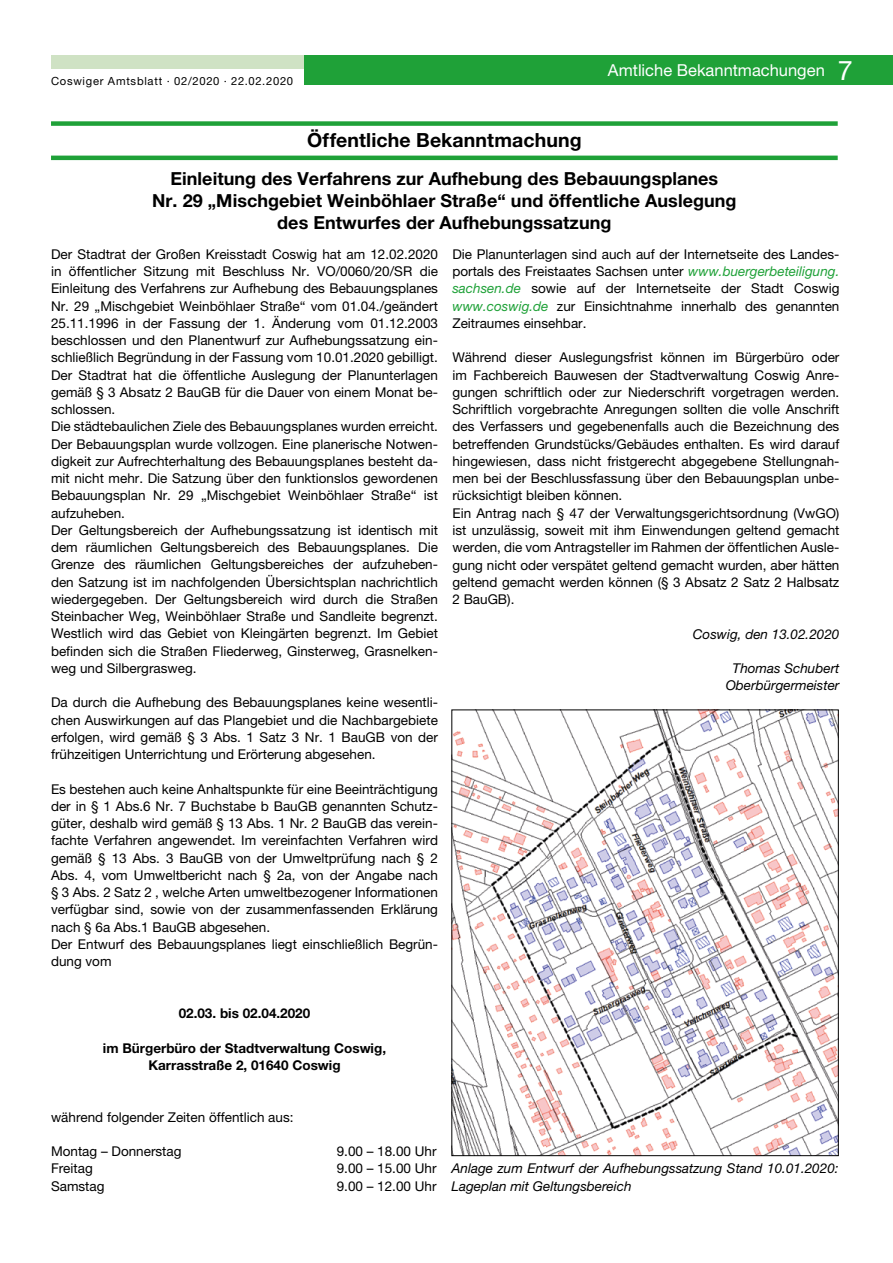
<style>
.page{position:relative;width:893px;height:1263px;background:#fff}
.page>*{position:absolute;margin:0;border:0;box-sizing:border-box;transform-origin:0 0}
.t1{font:700 19.5px "Helvetica Neue LT Pro";letter-spacing:.005em;color:#000}
.t2{font:700 18px/21.6px "Helvetica Neue LT Pro";letter-spacing:.005em;color:#000;text-align:center}
.t3{font:16.5px "Helvetica Neue LT Pro";color:#fff}
.t4{font:13.5px/17.2px "Helvetica Neue LT Pro";color:#000}
.t5{font:italic 13.5px/17.2px "Helvetica Neue LT Pro";color:#000}
.t6{font:700 13.5px/17.2px "Helvetica Neue LT Pro";color:#000;text-align:center}
.t7{font:11.25px "Helvetica Neue LT Pro";letter-spacing:.065em;color:#000}
.s1{font-size:27px}
.s2{font-style:italic;color:#1fa138}
</style>
<div class="page">
<div style="left:51px;top:121px;width:787px;height:5px;background:#1fa138"></div>
<hr style="left:51px;top:156px;width:787px;height:4px;background:#1fa138">
<img style="left:454px;top:712px;width:382px;height:442px">
<div style="left:51px;top:55px;width:255px;height:14px;background:#cfe2c4"></div>
<div style="left:305px;top:55px;width:588px;height:30px;background:#1fa138"></div>
<p class="t7" style="left:51px;top:74px;width:244px">Coswiger Amtsblatt · 02/2020 · 22.02.2020</p>
<p class="t3" style="left:608px;top:60px;width:246px">Amtliche Bekanntmachungen <span class="s1">7</span></p>
<h1 class="t1" style="left:307px;top:128px;width:276px">Öffentliche Bekanntmachung</h1>
<h2 class="t2" style="left:152px;top:168px;width:586px">Einleitung des Verfahrens zur Aufhebung des Bebauungsplanes<br>Nr. 29 „Mischgebiet Weinböhlaer Straße“ und öffentliche Auslegung des Entwurfes der Aufhebungssatzung</h2>
<p class="t4" style="left:51px;top:245px;width:388px">Der Stadtrat der Großen Kreisstadt Coswig hat am 12.02.2020 in öffentlicher Sitzung mit Beschluss Nr. VO/0060/20/SR die Einleitung des Verfahrens zur Aufhebung des Bebauungsplanes Nr. 29 „Mischgebiet Weinböhlaer Straße“ vom 01.04./geändert 25.11.1996 in der Fassung der 1. Änderung vom 01.12.2003 beschlossen und den Planentwurf zur Aufhebungssatzung ein&shy;schließlich Begründung in der Fassung vom 10.01.2020 gebilligt.<br>Der Stadtrat hat die öffentliche Auslegung der Planunterlagen gemäß § 3 Absatz 2 BauGB für die Dauer von einem Monat be&shy;schlossen.<br>Die städtebaulichen Ziele des Bebauungsplanes wurden erreicht.<br>Der Bebauungsplan wurde vollzogen. Eine planerische Notwen&shy;digkeit zur Aufrechterhaltung des Bebauungsplanes besteht da&shy;mit nicht mehr. Die Satzung über den funktionslos gewordenen Bebauungsplan Nr. 29 „Mischgebiet Weinböhlaer Straße“ ist aufzuheben.<br>Der Geltungsbereich der Aufhebungssatzung ist identisch mit dem räumlichen Geltungsbereich des Bebauungsplanes. Die Grenze des räumlichen Geltungsbereiches der aufzuheben&shy;den Satzung ist im nachfolgenden Übersichtsplan nachrichtlich wiedergegeben. Der Geltungsbereich wird durch die Straßen Steinbacher Weg, Weinböhlaer Straße und Sandleite begrenzt.<br>Westlich wird das Gebiet von Kleingärten begrenzt. Im Gebiet befinden sich die Straßen Fliederweg, Ginsterweg, Grasnelken&shy;weg und Silbergrasweg.</p>
<p class="t4" style="left:51px;top:694px;width:388px;text-align:justify">Da durch die Aufhebung des Bebauungsplanes keine wesentli&shy;chen Auswirkungen auf das Plangebiet und die Nachbargebiete erfolgen, wird gemäß § 3 Abs. 1 Satz 3 Nr. 1 BauGB von der frühzeitigen Unterrichtung und Erörterung abgesehen.</p>
<p class="t4" style="left:51px;top:780px;width:388px">Es bestehen auch keine Anhaltspunkte für eine Beeinträchtigung der in § 1 Abs.6 Nr. 7 Buchstabe b BauGB genannten Schutz&shy;güter, deshalb wird gemäß § 13 Abs. 1 Nr. 2 BauGB das verein&shy;fachte Verfahren angewendet. Im vereinfachten Verfahren wird gemäß § 13 Abs. 3 BauGB von der Umweltprüfung nach § 2<br>Abs. 4, vom Umweltbericht nach § 2a, von der Angabe nach § 3 Abs. 2 Satz 2 , welche Arten umweltbezogener Informationen verfügbar sind, sowie von der zusammenfassenden Erklärung nach § 6a Abs.1 BauGB abgesehen.<br>Der Entwurf des Bebauungsplanes liegt einschließlich Begrün&shy;dung vom</p>
<p class="t6" style="left:179px;top:1004px;width:133px">02.03. bis 02.04.2020</p>
<p class="t6" style="left:103px;top:1039px;width:285px">im Bürgerbüro der Stadtverwaltung Coswig,<br>Karrasstraße 2, 01640 Coswig</p>
<p class="t4" style="left:51px;top:1108px;width:244px">während folgender Zeiten öffentlich aus:</p>
<p class="t4" style="left:51px;top:1142px;width:132px">Montag – Donnerstag</p>
<p class="t4" style="left:337px;top:1142px;width:101px">9.00 – 18.00 Uhr</p>
<p class="t4" style="left:51px;top:1160px;width:43px">Freitag</p>
<p class="t4" style="left:337px;top:1160px;width:101px">9.00 – 15.00 Uhr</p>
<p class="t4" style="left:51px;top:1177px;width:55px">Samstag</p>
<p class="t4" style="left:337px;top:1177px;width:101px">9.00 – 12.00 Uhr</p>
<p class="t4" style="left:452px;top:245px;width:388px;text-align:justify">Die Planunterlagen sind auch auf der Internetseite des Landes&shy;portals des Freistaates Sachsen unter <span class="s2">www.buergerbeteiligung. sachsen.de</span> sowie auf der Internetseite der Stadt Coswig <span class="s2">www.coswig.de</span> zur Einsichtnahme innerhalb des genannten Zeitraumes einsehbar.</p>
<p class="t4" style="left:452px;top:349px;width:388px">Während dieser Auslegungsfrist können im Bürgerbüro oder im Fachbereich Bauwesen der Stadtverwaltung Coswig Anre&shy;gungen schriftlich oder zur Niederschrift vorgetragen werden.<br>Schriftlich vorgebrachte Anregungen sollten die volle Anschrift des Verfassers und gegebenenfalls auch die Bezeichnung des betreffenden Grundstücks/Gebäudes enthalten. Es wird darauf hingewiesen, dass nicht fristgerecht abgegebene Stellungnah&shy;men bei der Beschlussfassung über den Bebauungsplan unbe&shy;rücksichtigt bleiben können.<br>Ein Antrag nach § 47 der Verwaltungsgerichtsordnung (VwGO) ist unzulässig, soweit mit ihm Einwendungen geltend gemacht werden, die vom Antragsteller im Rahmen der öffentlichen Ausle&shy;gung nicht oder verspätet geltend gemacht wurden, aber hätten geltend gemacht werden können (§ 3 Absatz 2 Satz 2 Halbsatz 2 BauGB).</p>
<p class="t5" style="left:693px;top:625px;width:148px">Coswig, den 13.02.2020</p>
<p class="t5" style="left:726px;top:659px;width:115px;text-align:center">Thomas Schubert<br>Oberbürgermeister</p>
<p class="t5" style="left:452px;top:1159px;width:388px">Anlage zum Entwurf der Aufhebungssatzung Stand 10.01.2020:<br>Lageplan mit Geltungsbereich</p>
</div>
